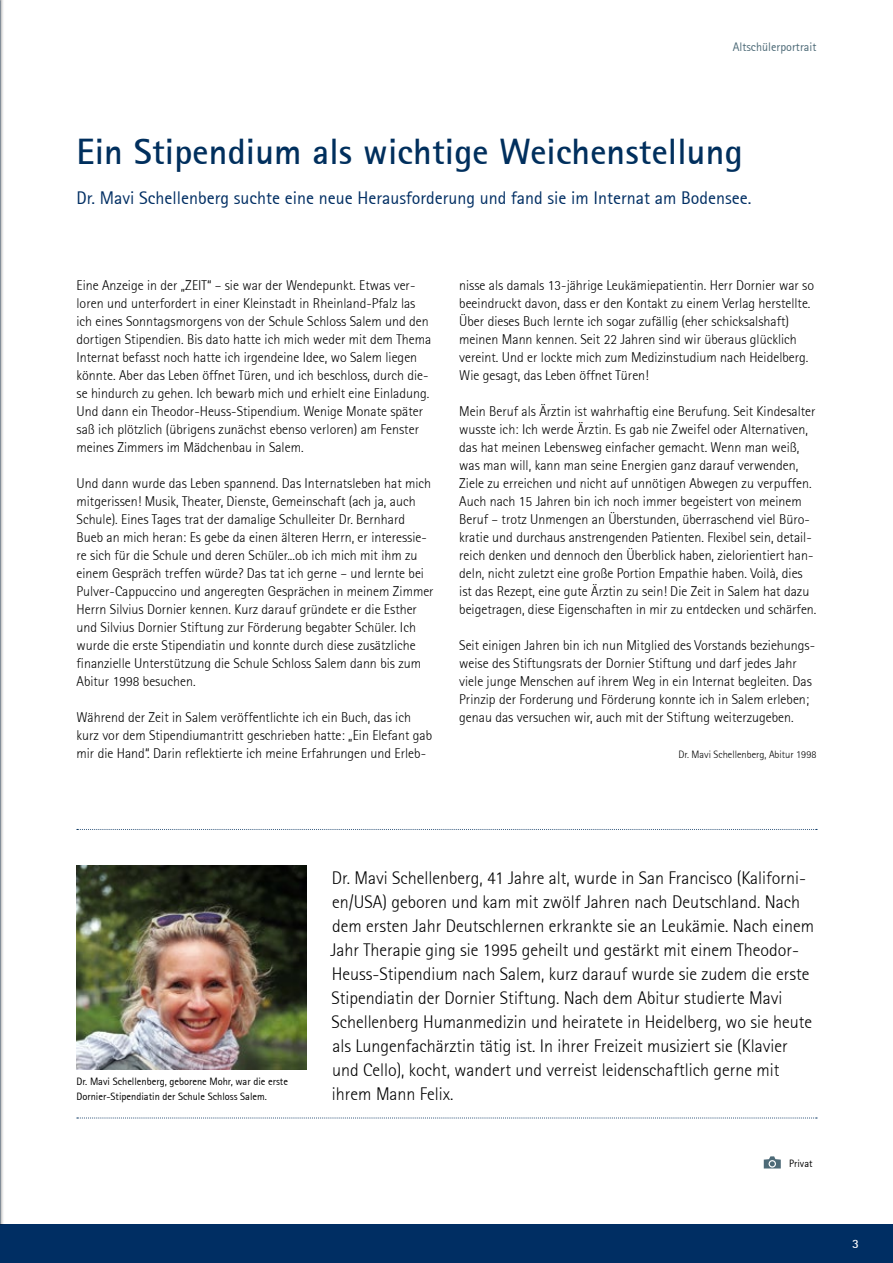
<style>
.page{position:relative;width:893px;height:1263px;background:#fff}
.page>*{position:absolute;margin:0;border:0;box-sizing:border-box;transform-origin:0 0}
.t1{font:700 36px "Rotis Sans Serif";letter-spacing:.005em;color:#002f5d}
.t2{font:300 18px/24px "Rotis Sans Serif";color:#000}
.t3{font:18px "Rotis Sans Serif";color:#002e63}
.t4{font:300 13.95px/18px "Rotis Sans Serif";color:#000}
.t5{font:700 12.75px "Rotis Sans Serif";color:#fff}
.t6{font:12.15px "Rotis Sans Serif";color:#4d6a77}
.t7{font:10.5px/15px "Rotis Sans Serif";color:#000}
.t8{font:300 10.5px "Rotis Sans Serif";color:#000}
</style>
<div class="page">
<div style="left:0;top:1225px;width:893px;height:38px;background:#002e63"></div>
<div style="left:0;top:0;width:5px;height:1232px;background:#000;opacity:.74"></div>
<img style="left:77px;top:866px;width:229px;height:204px">
<svg style="left:77px;top:829px;width:740px;height:1px"></svg>
<svg style="left:77px;top:1118px;width:740px;height:1px"></svg>
<div style="left:0;top:1226px;width:893px;height:37px;background:#002e63"></div>
<svg style="left:764px;top:1156px;width:17px;height:12px"></svg>
<p class="t6" style="left:733px;top:40px;width:85px">Altschülerportrait</p>
<h1 class="t1" style="left:77px;top:129px;width:668px">Ein Stipendium als wichtige Weichenstellung</h1>
<p class="t3" style="left:77px;top:187px;width:676px">Dr. Mavi Schellenberg suchte eine neue Herausforderung und fand sie im Internat am Bodensee.</p>
<p class="t4" style="left:77px;top:276px;width:356px">Eine Anzeige in der „ZEIT“ – sie war der Wendepunkt. Etwas ver&shy;loren und unterfordert in einer Kleinstadt in Rheinland-Pfalz las ich eines Sonntagsmorgens von der Schule Schloss Salem und den dortigen Stipendien. Bis dato hatte ich mich weder mit dem Thema Internat befasst noch hatte ich irgendeine Idee, wo Salem liegen könnte. Aber das Leben öffnet Türen, und ich beschloss, durch die&shy;se hindurch zu gehen. Ich bewarb mich und erhielt eine Einladung.<br>Und dann ein Theodor-Heuss-Stipendium. Wenige Monate später saß ich plötzlich (übrigens zunächst ebenso verloren) am Fenster meines Zimmers im Mädchenbau in Salem.</p>
<p class="t4" style="left:77px;top:474px;width:359px">Und dann wurde das Leben spannend. Das Internatsleben hat mich mitgerissen! Musik, Theater, Dienste, Gemeinschaft (ach ja, auch Schule). Eines Tages trat der damalige Schulleiter Dr. Bernhard Bueb an mich heran: Es gebe da einen älteren Herrn, er interessie&shy;re sich für die Schule und deren Schüler...ob ich mich mit ihm zu einem Gespräch treffen würde? Das tat ich gerne – und lernte bei Pulver-Cappuccino und angeregten Gesprächen in meinem Zimmer Herrn Silvius Dornier kennen. Kurz darauf gründete er die Esther und Silvius Dornier Stiftung zur Förderung begabter Schüler. Ich wurde die erste Stipendiatin und konnte durch diese zusätzliche finanzielle Unterstützung die Schule Schloss Salem dann bis zum Abitur 1998 besuchen.</p>
<p class="t4" style="left:77px;top:708px;width:357px">Während der Zeit in Salem veröffentlichte ich ein Buch, das ich kurz vor dem Stipendiumantritt geschrieben hatte: „Ein Elefant gab mir die Hand“. Darin reflektierte ich meine Erfahrungen und Erleb-</p>
<p class="t4" style="left:459px;top:276px;width:356px">nisse als damals 13-jährige Leukämiepatientin. Herr Dornier war so beeindruckt davon, dass er den Kontakt zu einem Verlag herstellte.<br>Über dieses Buch lernte ich sogar zufällig (eher schicksalshaft) meinen Mann kennen. Seit 22 Jahren sind wir überaus glücklich vereint. Und er lockte mich zum Medizinstudium nach Heidelberg.<br>Wie gesagt, das Leben öffnet Türen!</p>
<p class="t4" style="left:459px;top:402px;width:359px">Mein Beruf als Ärztin ist wahrhaftig eine Berufung. Seit Kindesalter wusste ich: Ich werde Ärztin. Es gab nie Zweifel oder Alternativen, das hat meinen Lebensweg einfacher gemacht. Wenn man weiß, was man will, kann man seine Energien ganz darauf verwenden, Ziele zu erreichen und nicht auf unnötigen Abwegen zu verpuffen.<br>Auch nach 15 Jahren bin ich noch immer begeistert von meinem Beruf – trotz Unmengen an Überstunden, überraschend viel Büro&shy;kratie und durchaus anstrengenden Patienten. Flexibel sein, detail&shy;reich denken und dennoch den Überblick haben, zielorientiert han&shy;deln, nicht zuletzt eine große Portion Empathie haben. Voilà, dies ist das Rezept, eine gute Ärztin zu sein! Die Zeit in Salem hat dazu beigetragen, diese Eigenschaften in mir zu entdecken und schärfen.</p>
<p class="t4" style="left:459px;top:636px;width:357px">Seit einigen Jahren bin ich nun Mitglied des Vorstands beziehungs&shy;weise des Stiftungsrats der Dornier Stiftung und darf jedes Jahr viele junge Menschen auf ihrem Weg in ein Internat begleiten. Das Prinzip der Forderung und Förderung konnte ich in Salem erleben; genau das versuchen wir, auch mit der Stiftung weiterzugeben.</p>
<p class="t8" style="left:678px;top:748px;width:140px">Dr. Mavi Schellenberg, Abitur 1998</p>
<p class="t7" style="left:77px;top:1073px;width:213px">Dr. Mavi Schellenberg, geborene Mohr, war die erste<br>Dornier-Stipendiatin der Schule Schloss Salem.</p>
<p class="t2" style="left:331px;top:866px;width:485px">Dr. Mavi Schellenberg, 41 Jahre alt, wurde in San Francisco (Kaliforni&shy;en/USA) geboren und kam mit zwölf Jahren nach Deutschland. Nach dem ersten Jahr Deutschlernen erkrankte sie an Leukämie. Nach einem Jahr Therapie ging sie 1995 geheilt und gestärkt mit einem Theodor-Heuss-Stipendium nach Salem, kurz darauf wurde sie zudem die erste Stipendiatin der Dornier Stiftung. Nach dem Abitur studierte Mavi Schellenberg Humanmedizin und heiratete in Heidelberg, wo sie heute als Lungenfachärztin tätig ist. In ihrer Freizeit musiziert sie (Klavier und Cello), kocht, wandert und verreist leidenschaftlich gerne mit ihrem Mann Felix.</p>
<p class="t7" style="left:789px;top:1156px;width:25px">Privat</p>
<p class="t5" style="left:852px;top:1236px;width:8px">3</p>
</div>
